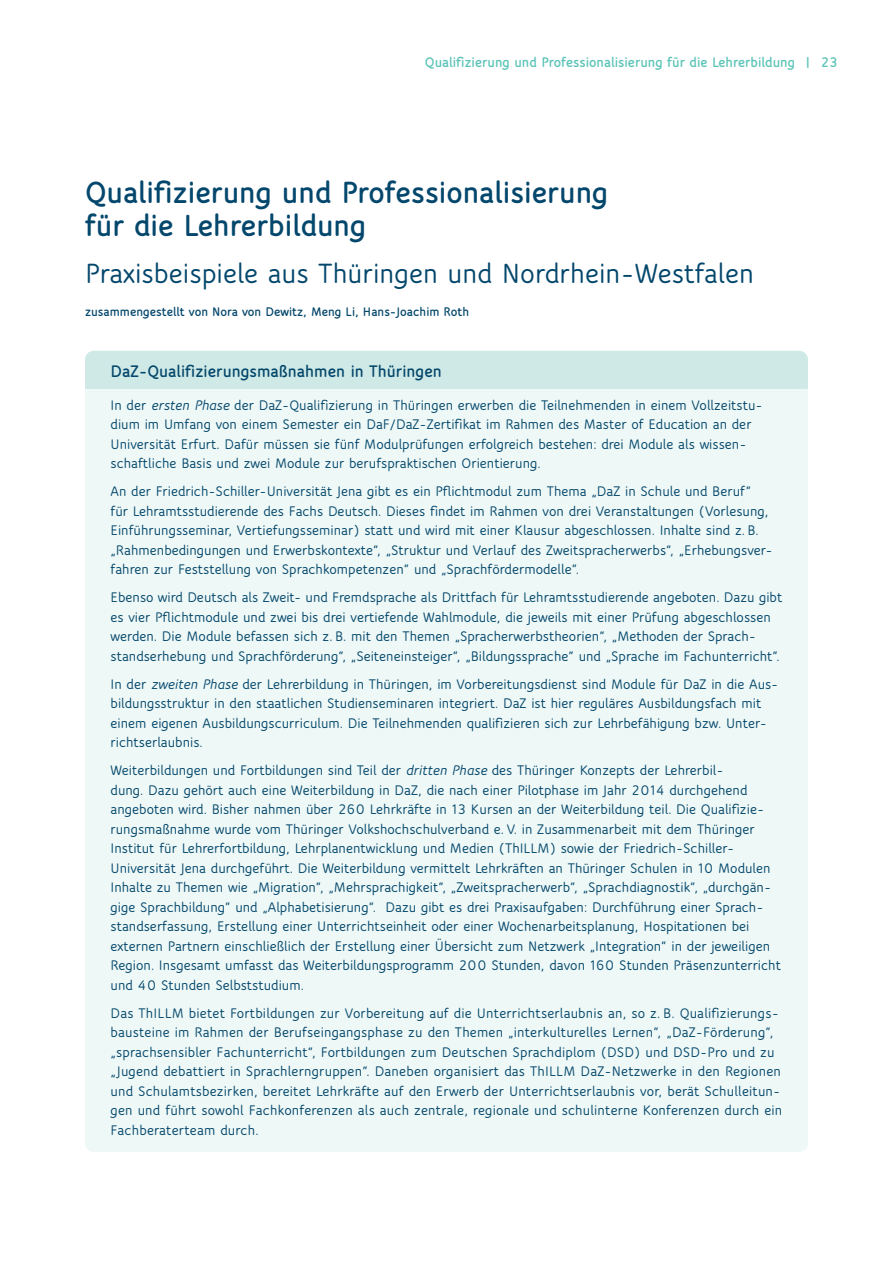
<style>
.page{position:relative;width:893px;height:1263px;background:#fff}
.page>*{position:absolute;margin:0;border:0;box-sizing:border-box;transform-origin:0 0}
.t1{font:800 33px/33px "Speak Pro";color:#04476c}
.t2{font:700 30px "Speak Pro";color:#04476c}
.t3{font:800 18px "Speak Pro";color:#04476c}
.t4{font:700 15px/19.5px "Speak Pro";color:#04476c}
.t5{font:800 15px "Speak Pro";color:#5bc3b7}
.t6{font:800 13.5px "Speak Pro";color:#04476c}
.s1{font-style:italic}
</style>
<div class="page">
<div style="left:85px;top:351px;width:723px;height:39px;background:#cfeae6"></div>
<div style="left:85px;top:390px;width:723px;height:90px;background:#eef8f6"></div>
<div style="left:85px;top:476px;width:723px;height:110px;background:#eef8f6"></div>
<div style="left:85px;top:582px;width:723px;height:32px;background:#eef8f6"></div>
<div style="left:85px;top:602px;width:723px;height:32px;background:#eef8f6"></div>
<div style="left:85px;top:621px;width:723px;height:32px;background:#eef8f6"></div>
<div style="left:85px;top:641px;width:723px;height:32px;background:#eef8f6"></div>
<div style="left:85px;top:669px;width:723px;height:90px;background:#eef8f6"></div>
<div style="left:85px;top:755px;width:723px;height:247px;background:#eef8f6"></div>
<div style="left:85px;top:1002px;width:723px;height:150px;background:#eef8f6"></div>
<p class="t5" style="left:425px;top:53px;width:414px">Qualifizierung und Professionalisierung für die Lehrerbildung | 23</p>
<h1 class="t1" style="left:85px;top:175px;width:525px">Qualifizierung und Professionalisierung für die Lehrerbildung</h1>
<h2 class="t2" style="left:85px;top:256px;width:670px">Praxisbeispiele aus Thüringen und Nordrhein-Westfalen</h2>
<p class="t6" style="left:85px;top:304px;width:386px">zusammengestellt von Nora von Dewitz, Meng Li, Hans-Joachim Roth</p>
<p class="t3" style="left:111px;top:361px;width:333px">DaZ-Qualifizierungsmaßnahmen in Thüringen</p>
<p class="t4" style="left:111px;top:395px;width:654px">In der <span class="s1">ersten Phase</span> der DaZ-Qualifizierung in Thüringen erwerben die Teilnehmenden in einem Vollzeitstu&shy;dium im Umfang von einem Semester ein DaF/DaZ-Zertifikat im Rahmen des Master of Education an der Universität Erfurt. Dafür müssen sie fünf Modulprüfungen erfolgreich bestehen: drei Module als wissen&shy;schaftliche Basis und zwei Module zur berufspraktischen Orientierung.</p>
<p class="t4" style="left:111px;top:481px;width:664px">An der Friedrich-Schiller-Universität Jena gibt es ein Pflichtmodul zum Thema „DaZ in Schule und Beruf“<br>für Lehramtsstudierende des Fachs Deutsch. Dieses findet im Rahmen von drei Veranstaltungen (Vorlesung, Einführungsseminar, Vertiefungsseminar) statt und wird mit einer Klausur abgeschlossen. Inhalte sind z. B. „Rahmenbedingungen und Erwerbskontexte“, „Struktur und Verlauf des Zweitspracherwerbs“, „Erhebungsver&shy;fahren zur Feststellung von Sprachkompetenzen“ und „Sprachfördermodelle“.</p>
<p class="t4" style="left:111px;top:587px;width:673px">Ebenso wird Deutsch als Zweit- und Fremdsprache als Drittfach für Lehramtsstudierende angeboten. Dazu gibt es vier Pflichtmodule und zwei bis drei vertiefende Wahlmodule, die jeweils mit einer Prüfung abgeschlossen werden. Die Module befassen sich z. B. mit den Themen „Spracherwerbstheorien“, „Methoden der Sprach&shy;standserhebung und Sprachförderung“, „Seiteneinsteiger“, „Bildungssprache“ und „Sprache im Fachunterricht“.</p>
<p class="t4" style="left:111px;top:674px;width:669px">In der <span class="s1">zweiten Phase</span> der Lehrerbildung in Thüringen, im Vorbereitungsdienst sind Module für DaZ in die Aus&shy;bildungsstruktur in den staatlichen Studienseminaren integriert. DaZ ist hier reguläres Ausbildungsfach mit einem eigenen Ausbildungscurriculum. Die Teilnehmenden qualifizieren sich zur Lehrbefähigung bzw. Unter&shy;richtserlaubnis.</p>
<p class="t4" style="left:111px;top:760px;width:672px">Weiterbildungen und Fortbildungen sind Teil der <span class="s1">dritten Phase</span> des Thüringer Konzepts der Lehrerbil-<br>dung. Dazu gehört auch eine Weiterbildung in DaZ, die nach einer Pilotphase im Jahr 2014 durchgehend angeboten wird. Bisher nahmen über 260 Lehrkräfte in 13 Kursen an der Weiterbildung teil. Die Qualifizie&shy;rungsmaßnahme wurde vom Thüringer Volkshochschulverband e. V. in Zusammenarbeit mit dem Thüringer Institut für Lehrerfortbildung, Lehrplanentwicklung und Medien (ThILLM) sowie der Friedrich-Schiller-Universität Jena durchgeführt. Die Weiterbildung vermittelt Lehrkräften an Thüringer Schulen in 10 Modulen Inhalte zu Themen wie „Migration“, „Mehrsprachigkeit“, „Zweitspracherwerb“, „Sprachdiagnostik“, „durchgän&shy;gige Sprachbildung“ und „Alphabetisierung“. Dazu gibt es drei Praxisaufgaben: Durchführung einer Sprach&shy;standserfassung, Erstellung einer Unterrichtseinheit oder einer Wochenarbeitsplanung, Hospitationen bei externen Partnern einschließlich der Erstellung einer Übersicht zum Netzwerk „Integration“ in der jeweiligen Region. Insgesamt umfasst das Weiterbildungsprogramm 200 Stunden, davon 160 Stunden Präsenzunterricht und 40 Stunden Selbststudium.</p>
<p class="t4" style="left:111px;top:1003px;width:673px">Das ThILLM bietet Fortbildungen zur Vorbereitung auf die Unterrichtserlaubnis an, so z. B. Qualifizierungs&shy;bausteine im Rahmen der Berufseingangsphase zu den Themen „interkulturelles Lernen“, „DaZ-Förderung“, „sprachsensibler Fachunterricht“, Fortbildungen zum Deutschen Sprachdiplom (DSD) und DSD-Pro und zu „Jugend debattiert in Sprachlerngruppen“. Daneben organisiert das ThILLM DaZ-Netzwerke in den Regionen und Schulamtsbezirken, bereitet Lehrkräfte auf den Erwerb der Unterrichtserlaubnis vor, berät Schulleitun&shy;gen und führt sowohl Fachkonferenzen als auch zentrale, regionale und schulinterne Konferenzen durch ein Fachberaterteam durch.</p>
</div>
